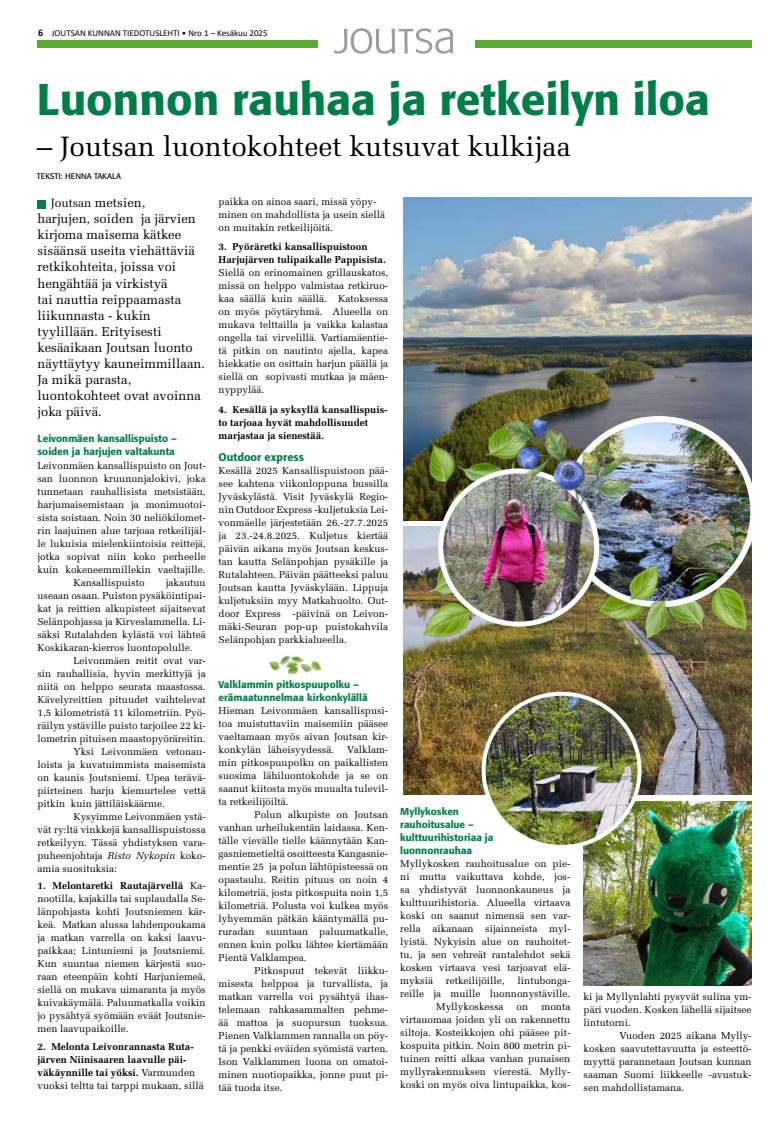
<style>
.page{position:relative;width:780px;height:1134px;background:#fff}
.page>*{position:absolute;margin:0;border:0;box-sizing:border-box;transform-origin:0 0}
.t1{font:500 44px "Formata";color:#007e48}
.t2{font:28px "Melior";color:#000}
.t3{font:13px/16px "Melior LT Std";color:#000}
.t4{font:500 11px "Formata";color:#007e48}
.t5{font:10px/13px "Melior LT Std";color:#000;text-align:justify}
.t6{font:700 10px/13px "Melior LT Std";color:#000}
.t7{font:500 10px/13px "Formata";color:#007e48}
.t8{font:9px "Calibri";color:#000}
.t9{font:8px "Formata Regular SC";letter-spacing:.005em;color:#000}
.s1{font-weight:700;font-size:10px}
.s2{font-size:12px}
.s3{font-family:"Melior";font-style:italic}
.s4{font-weight:700}
.s5{font-weight:400}
</style>
<div class="page">
<div style="left:37px;top:40px;width:280px;height:7px;background:#59aa32"></div>
<div style="left:475px;top:40px;width:276px;height:7px;background:#59aa32"></div>
<svg style="left:334px;top:28px;width:120px;height:26px"></svg>
<img style="left:403px;top:198px;width:348px;height:221px">
<div style="left:37px;top:200px;width:9px;height:9px;background:#007e48"></div>
<img style="left:583px;top:802px;width:168px;height:183px">
<img style="left:403px;top:690px;width:348px;height:104px">
<img style="left:483px;top:706px;width:156px;height:141px">
<div style="left:481px;top:692px;width:160px;height:157px;border:4px solid #fff;border-radius:50%"></div>
<img style="left:403px;top:661px;width:70px;height:29px">
<img style="left:403px;top:345px;width:257px;height:316px">
<img style="left:269px;top:637px;width:53px;height:38px">
<img style="left:473px;top:604px;width:279px;height:102px">
<img style="left:596px;top:419px;width:156px;height:185px">
<img style="left:441px;top:471px;width:155px;height:153px">
<img style="left:462px;top:353px;width:218px;height:218px">
<img style="left:625px;top:539px;width:127px;height:106px">
<p class="t8" style="left:38px;top:27px;width:231px"><span class="s1">6</span> JOUTSAN KUNNAN TIEDOTUSLEHTI • Nro 1 – Kesäkuu 2025</p>
<h1 class="t1" style="left:37px;top:72px;width:674px">Luonnon rauhaa ja retkeilyn iloa</h1>
<h2 class="t2" style="left:37px;top:130px;width:535px">– Joutsan luontokohteet kutsuvat kulkijaa</h2>
<p class="t3" style="left:37px;top:195px;width:169px;text-indent:13px"><span class="s2">Joutsan</span> metsien,<br>harjujen, soiden ja järvien kirjoma maisema kätkee sisäänsä useita viehättäviä retkikohteita, joissa voi hengähtää ja virkistyä<br>tai nauttia reippaamasta liikunnasta - kukin tyylillään. Erityisesti kesäaikaan Joutsan luonto näyttäytyy kauneimmillaan.<br>Ja mikä parasta, luontokohteet ovat avoinna joka päivä.</p>
<p class="t7" style="left:37px;top:431px;width:141px">Leivonmäen kansallispuisto – soiden ja harjujen valtakunta</p>
<p class="t5" style="left:37px;top:459px;width:170px">Leivonmäen kansallispuisto on Jout-</p>
<p class="t5" style="left:37px;top:472px;width:170px">san luonnon kruununjalokivi, joka</p>
<p class="t5" style="left:37px;top:485px;width:170px">tunnetaan rauhallisista metsistään,</p>
<p class="t5" style="left:37px;top:498px;width:170px">harjumaisemistaan ja monimuotoi-</p>
<p class="t5" style="left:37px;top:511px;width:170px">sista soistaan. Noin 30 neliökilomet-</p>
<p class="t5" style="left:37px;top:524px;width:170px">rin laajuinen alue tarjoaa retkeilijäl-</p>
<p class="t5" style="left:37px;top:537px;width:170px">le lukuisia mielenkiintoisia reittejä,</p>
<p class="t5" style="left:37px;top:550px;width:170px">jotka sopivat niin koko perheelle</p>
<p class="t5" style="left:37px;top:563px;width:170px">kuin kokeneemmillekin vaeltajille.</p>
<p class="t5" style="left:73px;top:576px;width:73px">Kansallispuisto</p>
<p class="t9" style="left:37px;top:172px;width:86px">TEKSTI: HENNA TAKALA</p>
<p class="t5" style="left:218px;top:195px;width:168px;text-align:left">paikka on ainoa saari, missä yöpy&shy;minen on mahdollista ja usein siellä on muitakin retkeilijöitä.</p>
<p class="t6" style="left:218px;top:240px;width:169px">3. Pyöräretki kansallispuistoon<br>Harjujärven tulipaikalle Pappisista.</p>
<p class="t5" style="left:218px;top:266px;width:171px">Siellä on erinomainen grillauskatos, missä on helppo valmistaa retkiruo&shy;kaa säällä kuin säällä. Katoksessa on myös pöytäryhmä. Alueella on mukava telttailla ja vaikka kalastaa ongella tai virvelillä. Vartiamäentie&shy;tä pitkin on nautinto ajella, kapea hiekkatie on osittain harjun päällä ja siellä on sopivasti mutkaa ja mäen&shy;nyppylää.</p>
<p class="t6" style="left:218px;top:403px;width:170px">4. Kesällä ja syksyllä kansallispuis&shy;to tarjoaa hyvät mahdollisuudet marjastaa ja sienestää.</p>
<p class="t4" style="left:218px;top:451px;width:87px">Outdoor express</p>
<p class="t5" style="left:218px;top:464px;width:171px">Kesällä 2025 Kansallispuistoon pää&shy;see kahtena viikonloppuna bussilla Jyväskylästä. Visit Jyväskylä Regio&shy;nin Outdoor Express -kuljetuksia Lei&shy;vonmäelle järjestetään 26.-27.7.2025 ja 23.-24.8.2025. Kuljetus kiertää päivän aikana myös Joutsan keskus&shy;tan kautta Selänpohjan pysäkille ja Rutalahteen. Päivän päätteeksi paluu Joutsan kautta Jyväskylään. Lippuja kuljetuksiin myy Matkahuolto. Out&shy;door Express -päivinä on Leivon&shy;mäki-Seuran pop-up puistokahvila Selänpohjan parkkialueella.</p>
<p class="t5" style="left:37px;top:576px;width:170px;text-indent:128px">jakautuu useaan osaan. Puiston pysäköintipai&shy;kat ja reittien alkupisteet sijaitsevat Selänpohjassa ja Kirveslammella. Li&shy;säksi Rutalahden kylästä voi lähteä Koskikaran-kierros luontopolulle.</p>
<p class="t5" style="left:73px;top:654px;width:134px">Leivonmäen reitit ovat var-</p>
<p class="t5" style="left:37px;top:667px;width:170px">sin rauhallisia, hyvin merkittyjä ja</p>
<p class="t5" style="left:37px;top:680px;width:170px">niitä on helppo seurata maastossa.</p>
<p class="t5" style="left:37px;top:693px;width:170px">Kävelyreittien pituudet vaihtelevat</p>
<p class="t5" style="left:37px;top:706px;width:170px">1,5 kilometristä 11 kilometriin. Pyö-</p>
<p class="t5" style="left:37px;top:719px;width:170px">räilyn ystäville puisto tarjoilee 22 ki-</p>
<p class="t5" style="left:37px;top:732px;width:170px">lometrin pituisen maastopyöräreitin.</p>
<p class="t5" style="left:73px;top:745px;width:134px">Yksi Leivonmäen vetonau-</p>
<p class="t5" style="left:37px;top:758px;width:170px">loista ja kuvatuimmista maisemista</p>
<p class="t5" style="left:37px;top:771px;width:170px">on kaunis Joutsniemi. Upea terävä-</p>
<p class="t5" style="left:37px;top:784px;width:170px">piirteinen harju kiemurtelee vettä</p>
<p class="t5" style="left:37px;top:797px;width:129px">pitkin kuin jättiläiskäärme.</p>
<p class="t5" style="left:73px;top:810px;width:134px">Kysyimme Leivonmäen ystä-</p>
<p class="t5" style="left:37px;top:823px;width:170px">vät ry:ltä vinkkejä kansallispuistossa</p>
<p class="t5" style="left:37px;top:836px;width:170px">retkeilyyn. Tässä yhdistyksen vara-</p>
<p class="t5" style="left:37px;top:849px;width:170px">puheenjohtaja <span class="s3">Risto Nykopin</span> koko-</p>
<p class="t5" style="left:37px;top:862px;width:81px">amia suosituksia:</p>
<p class="t5" style="left:37px;top:879px;width:170px"><span class="s4">1. Melontaretki Rautajärvellä</span> Ka&shy;nootilla, kajakilla tai suplaudalla Se&shy;länpohjasta kohti Joutsniemen kär&shy;keä. Matkan alussa lahdenpoukama ja matkan varrella on kaksi laavu&shy;paikkaa; Lintuniemi ja Joutsniemi.<br>Kun suuntaa niemen kärjestä suo&shy;raan eteenpäin kohti Harjuniemeä, siellä on mukava uimaranta ja myös kuivakäymälä. Paluumatkalla voikin jo pysähtyä syömään eväät Joutsnie&shy;men laavupaikoille.</p>
<p class="t6" style="left:37px;top:1039px;width:168px">2. Melonta Leivonrannasta Ruta&shy;järven Niinisaaren laavulle päi&shy;väkäynnille tai yöksi. <span class="s5">Varmuuden vuoksi teltta tai tarppi mukaan, sillä</span></p>
<p class="t7" style="left:218px;top:678px;width:151px">Valklammin pitkospuupolku – erämaatunnelmaa kirkonkylällä</p>
<p class="t5" style="left:218px;top:704px;width:171px">Hieman Leivonmäen kansallispusi&shy;toa muistuttaviin maisemiin pääsee vaeltamaan myös aivan Joutsan kir&shy;konkylän läheisyydessä.</p>
<p class="t5" style="left:218px;top:743px;width:171px;text-indent:129px">Valklam&shy;min pitkospuupolku on paikallisten suosima lähiluontokohde ja se on saanut kiitosta myös muualta tulevil&shy;ta retkeilijöiltä.</p>
<p class="t5" style="left:218px;top:808px;width:171px;text-indent:36px">Polun alkupiste on Joutsan vanhan urheilukentän laidassa. Ken&shy;tälle vievälle tielle käännytään Kan&shy;gasniemetieltä osoitteesta Kangasnie&shy;mentie 25 ja polun lähtöpisteessä on opastaulu. Reitin pituus on noin 4 kilometriä, josta pitkospuita noin 1,5 kilometriä. Polusta voi kulkea myös lyhyemmän pätkän kääntymällä pu&shy;ruradan suuntaan paluumatkalle, ennen kuin polku lähtee kiertämään Pientä Valklampea.</p>
<p class="t5" style="left:218px;top:964px;width:171px;text-indent:36px">Pitkospuut tekevät liikku&shy;misesta helppoa ja turvallista, ja matkan varrella voi pysähtyä ihas&shy;telemaan rahkasammalten pehme&shy;ää mattoa ja suopursun tuoksua.<br>Pienen Valklammen rannalla on pöy&shy;tä ja penkki eväiden syömistä varten.<br>Ison Valklammen luona on omatoi&shy;minen nuotiopaikka, jonne puut pi&shy;tää tuoda itse.</p>
<p class="t7" style="left:400px;top:805px;width:95px">Myllykosken rauhoitusalue – kulttuurihistoriaa ja luonnonrauhaa</p>
<p class="t5" style="left:400px;top:857px;width:172px">Myllykosken rauhoitusalue on pie&shy;ni mutta vaikuttava kohde, jos&shy;sa yhdistyvät luonnonkauneus ja kulttuurihistoria. Alueella virtaava koski on saanut nimensä sen var&shy;rella aikanaan sijainneista myl&shy;lyistä. Nykyisin alue on rauhoitet&shy;tu, ja sen vehreät rantalehdot sekä kosken virtaava vesi tarjoavat elä&shy;myksiä</p>
<p class="t5" style="left:446px;top:974px;width:60px">retkeilijöille,</p>
<p class="t5" style="left:517px;top:974px;width:54px">lintubonga-</p>
<p class="t5" style="left:400px;top:987px;width:172px">reille ja muille luonnonystäville.</p>
<p class="t5" style="left:436px;top:1000px;width:69px">Myllykoskessa</p>
<p class="t5" style="left:516px;top:1000px;width:13px">on</p>
<p class="t5" style="left:400px;top:1000px;width:172px;text-indent:141px">monta virtauomaa joiden yli on rakennettu siltoja. Kosteikkojen ohi pääsee pit&shy;kospuita pitkin. Noin 800 metrin pi&shy;tuinen reitti alkaa vanhan punaisen myllyrakennuksen vierestä. Mylly&shy;koski on myös oiva lintupaikka, kos-</p>
<p class="t5" style="left:583px;top:990px;width:169px">ki ja Myllynlahti pysyvät sulina ym&shy;päri vuoden. Kosken lähellä sijaitsee lintutorni.</p>
<p class="t5" style="left:583px;top:1029px;width:169px;text-indent:36px">Vuoden 2025 aikana Mylly&shy;kosken saavutettavuutta ja esteettö&shy;myyttä parannetaan Joutsan kunnan saaman Suomi liikkeelle -avustuk&shy;sen mahdollistamana.</p>
</div>
